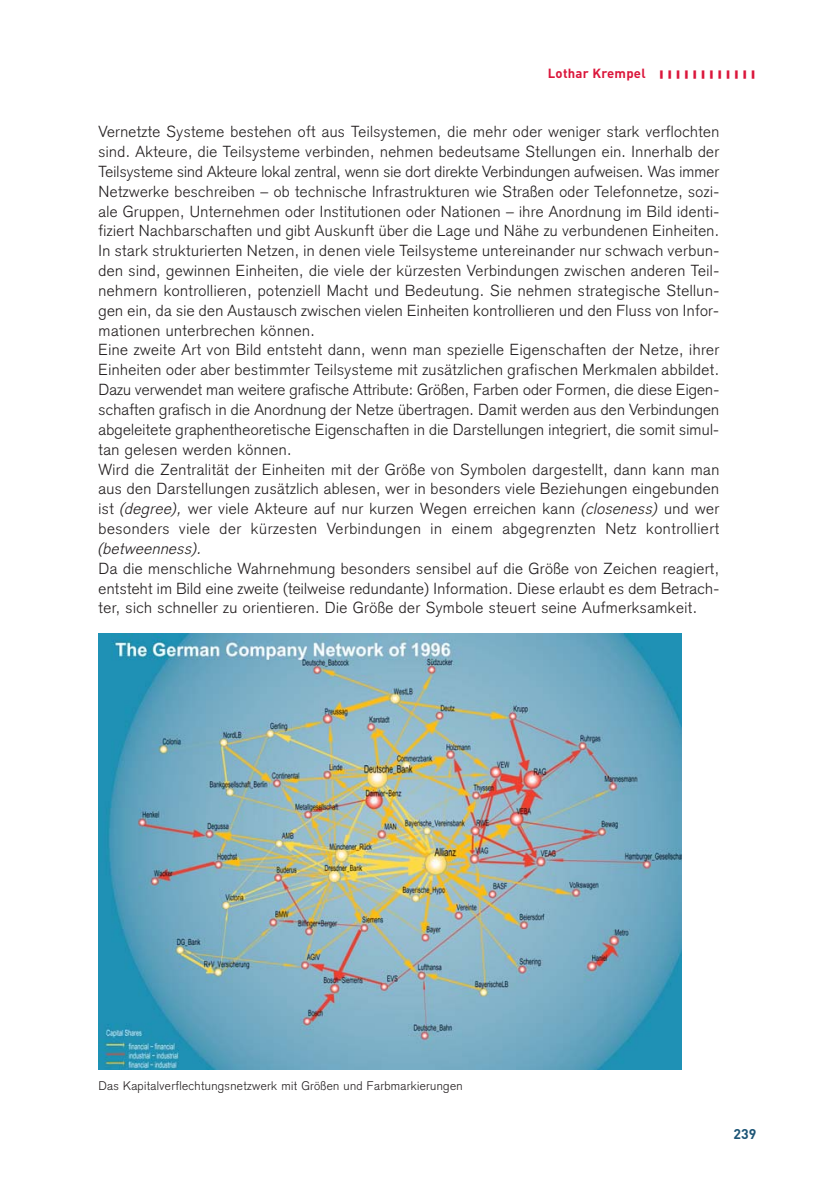
<style>
.page{position:relative;width:818px;height:1199px;background:#fff}
.page>*{position:absolute;margin:0;border:0;box-sizing:border-box;transform-origin:0 0}
.t1{font:300 15.75px/19.8px "Basic Commercial";letter-spacing:.03em;color:#231f20}
.t2{font:italic 300 15.75px "Basic Commercial";letter-spacing:.03em;color:#231f20}
.t3{font:700 14px "DIN";color:#1d5576}
.t4{font:700 13.12px "DIN";letter-spacing:.015em;color:#db163b}
.t5{font:300 12.25px "Basic Commercial";letter-spacing:.03em;color:#231f20}
.s1{font-size:9.62px}
.s2{font-style:italic}
</style>
<div class="page">
<img style="left:98px;top:633px;width:583px;height:437px">
<p class="t4" style="left:547px;top:67px;width:210px">Lothar Krempel <span class="s1">||||||||||||</span></p>
<p class="t1" style="left:98px;top:124px;width:622px">Vernetzte Systeme bestehen oft aus Teilsystemen, die mehr oder weniger stark verflochten sind. Akteure, die Teilsysteme verbinden, nehmen bedeutsame Stellungen ein. Innerhalb der Teilsysteme sind Akteure lokal zentral, wenn sie dort direkte Verbindungen aufweisen. Was immer Netzwerke beschreiben – ob technische Infrastrukturen wie Straßen oder Telefonnetze, sozi&shy;ale Gruppen, Unternehmen oder Institutionen oder Nationen – ihre Anordnung im Bild identi&shy;fiziert Nachbarschaften und gibt Auskunft über die Lage und Nähe zu verbundenen Einheiten.<br>In stark strukturierten Netzen, in denen viele Teilsysteme untereinander nur schwach verbun&shy;den sind, gewinnen Einheiten, die viele der kürzesten Verbindungen zwischen anderen Teil&shy;nehmern kontrollieren, potenziell Macht und Bedeutung. Sie nehmen strategische Stellun&shy;gen ein, da sie den Austausch zwischen vielen Einheiten kontrollieren und den Fluss von Infor&shy;mationen unterbrechen können.<br>Eine zweite Art von Bild entsteht dann, wenn man spezielle Eigenschaften der Netze, ihrer Einheiten oder aber bestimmter Teilsysteme mit zusätzlichen grafischen Merkmalen abbildet.<br>Dazu verwendet man weitere grafische Attribute: Größen, Farben oder Formen, die diese Eigen&shy;schaften grafisch in die Anordnung der Netze übertragen. Damit werden aus den Verbindungen abgeleitete graphentheoretische Eigenschaften in die Darstellungen integriert, die somit simul&shy;tan gelesen werden können.<br>Wird die Zentralität der Einheiten mit der Größe von Symbolen dargestellt, dann kann man aus den Darstellungen zusätzlich ablesen, wer in besonders viele Beziehungen eingebunden ist <span class="s2">(degree),</span> wer viele Akteure auf nur kurzen Wegen erreichen kann <span class="s2">(closeness)</span> und wer besonders viele der kürzesten Verbindungen in einem abgegrenzten Netz kontrolliert</p>
<p class="t2" style="left:98px;top:541px;width:105px">(betweenness).</p>
<p class="t1" style="left:98px;top:561px;width:622px;text-align:justify">Da die menschliche Wahrnehmung besonders sensibel auf die Größe von Zeichen reagiert, entsteht im Bild eine zweite (teilweise redundante) Information. Diese erlaubt es dem Betrach&shy;ter, sich schneller zu orientieren. Die Größe der Symbole steuert seine Aufmerksamkeit.</p>
<p class="t5" style="left:98px;top:1080px;width:365px">Das Kapitalverflechtungsnetzwerk mit Größen und Farbmarkierungen</p>
<p class="t3" style="left:733px;top:1128px;width:24px">239</p>
</div>
